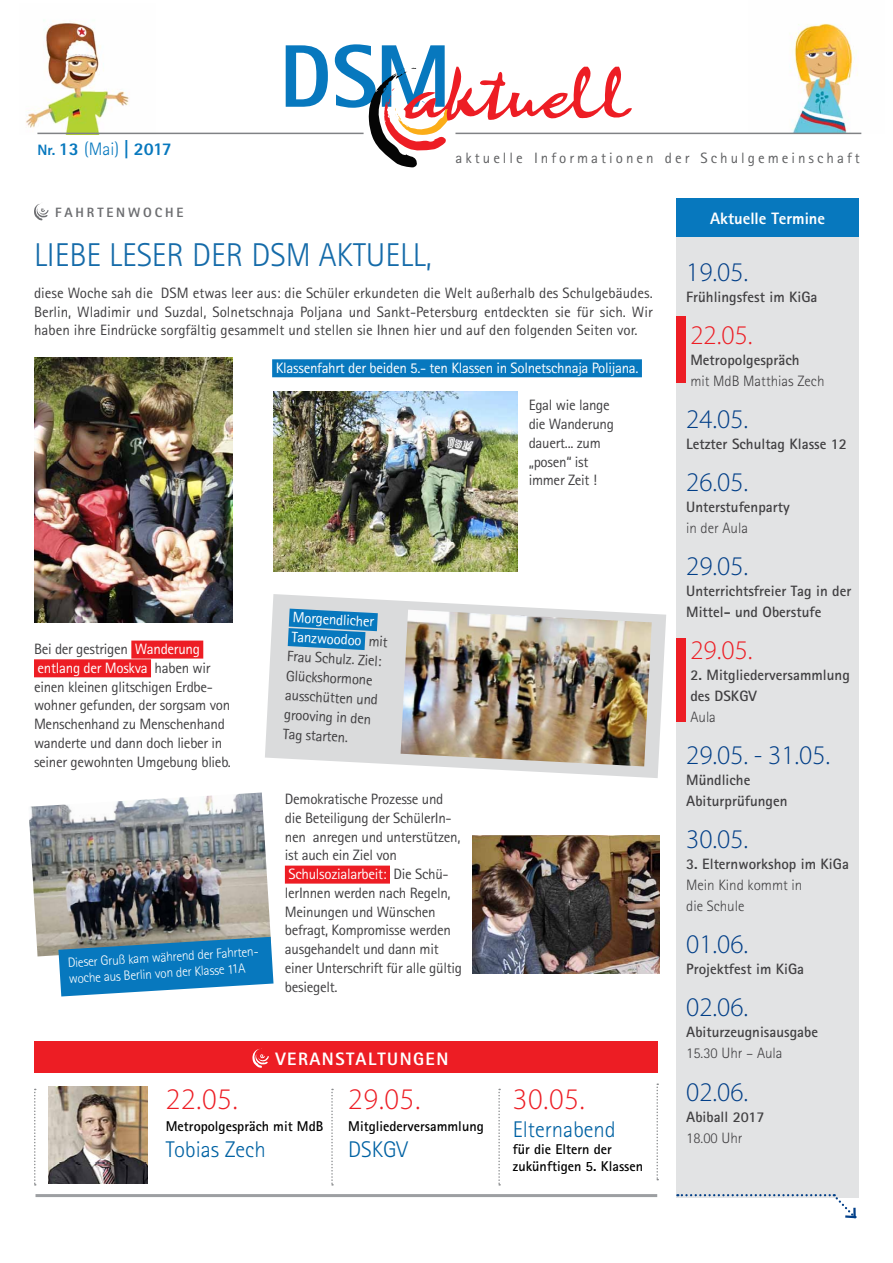
<style>
.page{position:relative;width:893px;height:1263px;background:#fff}
.page>*{position:absolute;margin:0;border:0;box-sizing:border-box;transform-origin:0 0}
.t1{font:800 88.95px "Rotis Sans Serif W1 G";color:#0778be}
.t2{font:300 33px "Rotis Sans Serif W1 G";color:#156ba9}
.t3{font:300 30px "Myriad Pro";letter-spacing:.02em;color:#ed1d24}
.t4{font:300 27px "Myriad Pro";color:#023f88}
.t5{font:300 27px "Myriad Pro";color:#ed1d24}
.t6{font:300 22.65px "Rotis Sans Serif W1 G";color:#0062a3}
.t7{font:800 18px "Rotis Sans Serif W1 G";letter-spacing:-.02em;color:#0778be}
.t8{font:800 18px "Rotis Sans Serif W1 G";letter-spacing:.08em;color:#fff}
.t9{font:800 16.5px "Rotis Sans Serif W1 G";color:#fff}
.t10{font:15px/18.8px "Rotis Sans Serif W1 G";letter-spacing:-.02em;color:#414042}
.t11{font:700 15px/21px "Rotis Sans Serif W1 G";color:#414042}
.t12{font:300 15px/21px "Rotis Sans Serif W1 G";color:#414042}
.t13{font:15px "Rotis Sans Serif W1 G";letter-spacing:-.02em;color:#fff}
.t14{font:15px "Rotis Sans Serif W1 G";letter-spacing:.2em;color:#5f6062}
.t15{font:700 14.25px/17.1px "Rotis Sans Serif W1 G";color:#000}
.t16{font:300 13.5px/16.4px "Rotis Sans Serif W1 G";color:#fff}
.t17{font:800 13.5px "Rotis Sans Serif W1 G";letter-spacing:.21em;color:#6d6e71}
.s1{font-size:15px}
.s2{font-weight:300}
.s3{color:#fff}
</style>
<div class="page">
<div style="left:676px;top:199px;width:183px;height:998px;background:#e2e3e4"></div>
<div style="left:676px;top:316px;width:10px;height:67px;background:#ed1d24"></div>
<div style="left:676px;top:638px;width:10px;height:84px;background:#ed1d24"></div>
<div style="left:676px;top:198px;width:183px;height:39px;background:#0778be"></div>
<svg style="left:368px;top:67px;width:264px;height:100px"></svg>
<img style="left:26px;top:20px;width:129px;height:113px">
<img style="left:748px;top:23px;width:114px;height:110px">
<hr style="left:37px;top:133px;width:327px;height:1px;background:#808285">
<hr style="left:455px;top:133px;width:406px;height:1px;background:#808285">
<hr style="left:36px;top:1194px;width:621px;height:3px;background:#9d9fa2">
<svg style="left:656px;top:1083px;width:2px;height:97px"></svg>
<svg style="left:34px;top:203px;width:14px;height:17px"></svg>
<div style="left:34px;top:1042px;width:624px;height:31px;background:#ed1d24"></div>
<svg style="left:252px;top:1048px;width:17px;height:20px"></svg>
<svg style="left:498px;top:1089px;width:2px;height:96px"></svg>
<svg style="left:34px;top:1089px;width:2px;height:96px"></svg>
<svg style="left:331px;top:1089px;width:2px;height:96px"></svg>
<img style="left:48px;top:1087px;width:99px;height:96px">
<svg style="left:677px;top:1194px;width:180px;height:25px"></svg>
<div style="left:131px;top:641px;width:72px;height:18px;background:#ed1d24"></div>
<div style="left:34px;top:659px;width:117px;height:18px;background:#ed1d24"></div>
<div style="left:272px;top:359px;width:370px;height:18px;background:#0778be"></div>
<img style="left:34px;top:358px;width:198px;height:265px">
<img style="left:274px;top:391px;width:243px;height:181px">
<img style="left:29px;top:792px;width:242px;height:164px">
<img style="left:472px;top:836px;width:187px;height:138px">
<svg style="left:265px;top:594px;width:401px;height:184px;fill:#dadbdc"></svg>
<img style="left:401px;top:610px;width:251px;height:156px">
<svg style="left:269px;top:599px;width:127px;height:61px;background:#89b5d1"></svg>
<div style="left:285px;top:866px;width:105px;height:18px;background:#ed1d24"></div>
<svg style="left:58px;top:937px;width:215px;height:59px;background:#3189be"></svg>
<p class="t7" style="left:37px;top:137px;width:136px"><span class="s1">NR.</span> 13 <span class="s2">(Mai)</span> | 2017</p>
<h1 class="t1" style="left:279px;top:20px;width:174px">DSM</h1>
<p class="t14" style="left:455px;top:149px;width:406px">aktuelle Informationen der Schulgemeinschaft</p>
<p class="t17" style="left:55px;top:204px;width:130px">FAHRTEN WOCHE</p>
<h2 class="t2" style="left:34px;top:235px;width:399px">Liebe LESER DER DSM AKTUELL,</h2>
<p class="t10" style="left:34px;top:283px;width:620px;text-align:justify">diese Woche sah die DSM etwas leer aus: die Schüler erkundeten die Welt außerhalb des Schulgebäudes.<br>Berlin, Wladimir und Suzdal, Solnetschnaja Poljana und Sankt-Petersburg entdeckten sie für sich. Wir haben ihre Eindrücke sorgfältig gesammelt und stellen sie Ihnen hier und auf den folgenden Seiten vor.</p>
<p class="t13" style="left:276px;top:359px;width:364px">Klassenfahrt der beiden 5.- ten Klassen in Solnetschnaja Polijana.</p>
<p class="t10" style="left:529px;top:396px;width:87px">Egal wie lange die Wanderung dauert... zum „posen“ ist immer Zeit !</p>
<p class="t10" style="left:34px;top:640px;width:198px">Bei der gestrigen <span class="s3">Wanderung entlang der Moskva</span> haben wir einen kleinen glitschigen Erdbe&shy;wohner gefunden, der sorgsam von<br>Menschenhand zu Menschenhand wanderte und dann doch lieber in seiner gewohnten Umgebung blieb.</p>
<p class="t16" style="left:67px;top:954px;width:194px;rotate:-3deg">Dieser Gruß kam während der Fahrten&shy;woche aus Berlin von der Klasse 11A</p>
<p class="t10" style="left:290px;top:607px;width:101px;line-height:19.5px;rotate:3deg"><span class="s3">Morgendlicher<br>Tanzwoodoo</span> mit<br>Frau Schulz. Ziel:<br>Glückshormone ausschütten und grooving in den<br>Tag starten.</p>
<p class="t10" style="left:285px;top:790px;width:179px">Demokratische Prozesse und die Beteiligung der SchülerIn&shy;nen anregen und unterstützen, ist auch ein Ziel von<br><span class="s3">Schulsozialarbeit:</span> Die Schü&shy;lerInnen werden nach Regeln,<br>Meinungen und Wünschen befragt, Kompromisse werden ausgehandelt und dann mit einer Unterschrift für alle gültig besiegelt.</p>
<p class="t8" style="left:275px;top:1047px;width:47px">VERANSTA</p>
<p class="t8" style="left:368px;top:1047px;width:79px">LTUNGEN</p>
<h3 class="t3" style="left:166px;top:1083px;width:74px">22.05.</h3>
<h3 class="t3" style="left:348px;top:1083px;width:73px">29.05.</h3>
<h3 class="t3" style="left:513px;top:1083px;width:73px">30.05.</h3>
<p class="t15" style="left:166px;top:1118px;width:159px">Metropolgespräch mit MdB</p>
<h3 class="t6" style="left:166px;top:1136px;width:102px">Tobias Zech</h3>
<p class="t15" style="left:348px;top:1118px;width:137px">Mitgliederversammlung</p>
<h3 class="t6" style="left:348px;top:1136px;width:61px">DSKGV</h3>
<h3 class="t6" style="left:513px;top:1117px;width:104px">Elternabend</h3>
<p class="t15" style="left:513px;top:1141px;width:132px">für die Eltern der zukünftigen 5. Klassen</p>
<p class="t9" style="left:710px;top:208px;width:117px">AKTUELLE TERMINE</p>
<h3 class="t4" style="left:686px;top:257px;width:64px">19.05.</h3>
<p class="t11" style="left:686px;top:286px;width:133px">Frühlingsfest im KiGa</p>
<h3 class="t5" style="left:690px;top:320px;width:64px">22.05.</h3>
<p class="t11" style="left:690px;top:349px;width:111px">Metropolgespräch</p>
<p class="t12" style="left:690px;top:370px;width:136px">mit MdB Matthias Zech</p>
<h3 class="t4" style="left:686px;top:404px;width:64px">24.05.</h3>
<p class="t11" style="left:686px;top:433px;width:162px">Letzter Schultag Klasse 12</p>
<h3 class="t4" style="left:686px;top:467px;width:64px">26.05.</h3>
<p class="t11" style="left:686px;top:496px;width:105px">Unterstufenparty</p>
<p class="t12" style="left:686px;top:517px;width:63px">in der Aula</p>
<h3 class="t4" style="left:686px;top:551px;width:64px">29.05.</h3>
<p class="t11" style="left:686px;top:580px;width:167px">Unterrichtsfreier Tag in der<br>Mittel- und Oberstufe</p>
<h3 class="t5" style="left:690px;top:635px;width:64px">29.05.</h3>
<p class="t11" style="left:690px;top:664px;width:161px">2. Mitgliederversammlung des DSKGV</p>
<p class="t12" style="left:690px;top:706px;width:27px">Aula</p>
<h3 class="t4" style="left:686px;top:740px;width:146px">29.05. - 31.05.</h3>
<p class="t11" style="left:686px;top:769px;width:103px">Mündliche<br>Abiturprüfungen</p>
<h3 class="t4" style="left:686px;top:824px;width:64px">30.05.</h3>
<p class="t11" style="left:686px;top:853px;width:164px">3. Elternworkshop im KiGa</p>
<p class="t12" style="left:686px;top:874px;width:118px">Mein Kind kommt in die Schule</p>
<h3 class="t4" style="left:686px;top:929px;width:64px">01.06.</h3>
<p class="t11" style="left:686px;top:958px;width:120px">Projektfest im KiGa</p>
<h3 class="t4" style="left:686px;top:992px;width:64px">02.06.</h3>
<p class="t11" style="left:686px;top:1022px;width:133px">Abiturzeugnisausgabe</p>
<p class="t12" style="left:686px;top:1043px;width:98px">15.30 Uhr – Aula</p>
<h3 class="t4" style="left:686px;top:1077px;width:64px">02.06.</h3>
<p class="t11" style="left:686px;top:1106px;width:80px">Abiball 2017</p>
<p class="t12" style="left:686px;top:1128px;width:58px">18.00 Uhr</p>
</div>
